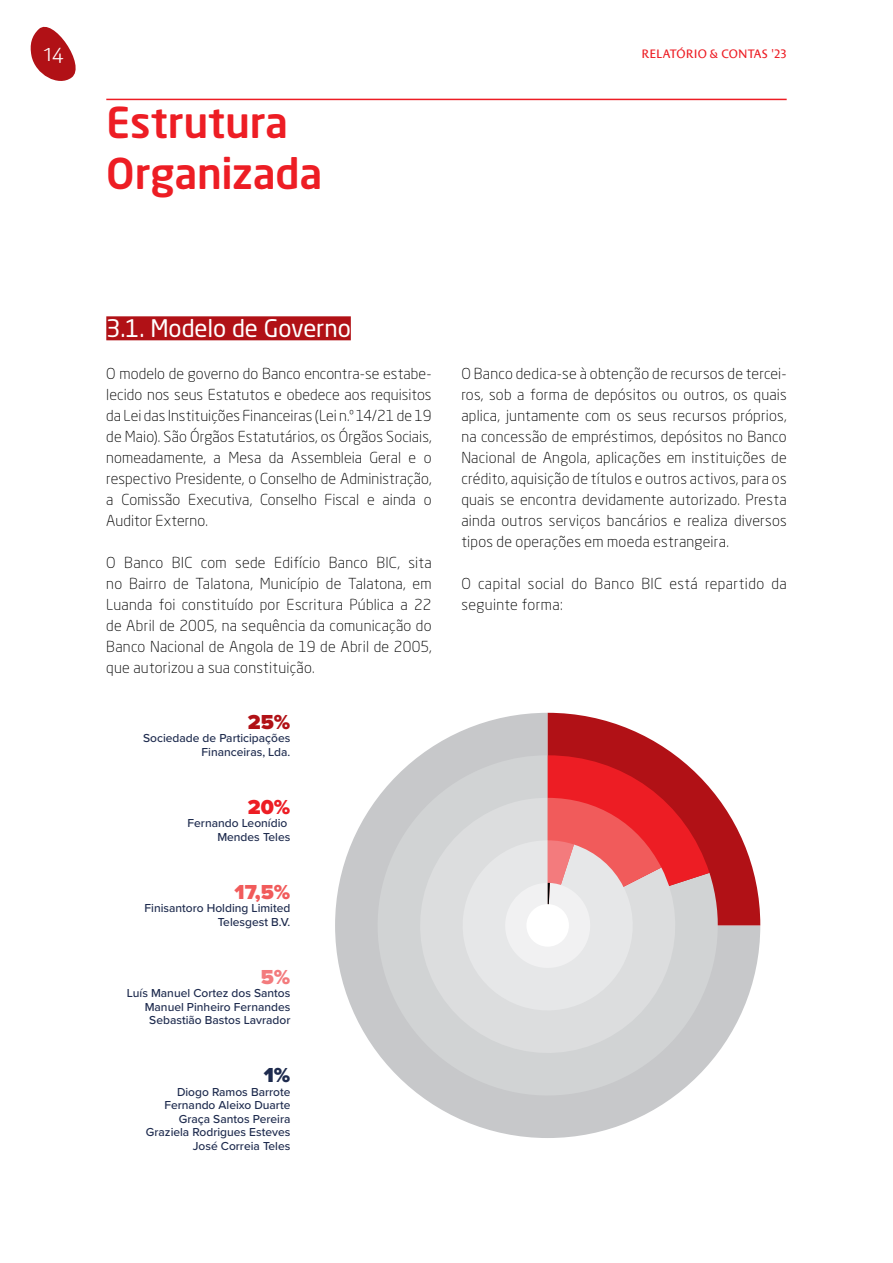
<style>
.page{position:relative;width:893px;height:1263px;background:#fff}
.page>*{position:absolute;margin:0;border:0;box-sizing:border-box;transform-origin:0 0}
.t1{font:500 42px/51px "Neo Sans W1 G";letter-spacing:-.005em;color:#ed1d24}
.t2{font:24px "Neo Sans W1 G";letter-spacing:-.005em;color:#fff}
.t3{font:900 21px "Proxima Nova";color:#f15b5b}
.t4{font:900 21px "Proxima Nova";color:#ed1d24}
.t5{font:900 21px "Proxima Nova";color:#b11116}
.t6{font:900 21px "Proxima Nova";color:#1e2b4e}
.t7{font:900 21px "Proxima Nova";color:#f37b7d}
.t8{font:300 21px "Costa Std";color:#fff}
.t9{font:300 15px/21px "Neo Sans W1 G";letter-spacing:.015em;color:#000;text-align:justify}
.t10{font:500 12px/13.5px "Proxima Nova";color:#1e2b4e;text-align:right}
.t11{font:12px "Costa Std";color:#ed1d24}
</style>
<div class="page">
<svg style="left:30px;top:26px;width:46px;height:55px"></svg>
<div style="left:106px;top:316px;width:245px;height:24px;background:#b11116"></div>
<hr style="left:106px;top:99px;width:681px;height:1px;background:#ed1d24">
<svg style="left:335px;top:735px;width:307px;height:403px"></svg>
<svg style="left:357px;top:755px;width:381px;height:361px;fill:#c7c8ca"></svg>
<svg style="left:402px;top:798px;width:291px;height:273px;background:#d2d4d5"></svg>
<svg style="left:452px;top:713px;width:308px;height:308px"></svg>
<div style="left:526px;top:904px;width:43px;height:43px;background:#fff;border-radius:50%"></div>
<h3 class="t8" style="left:43px;top:41px;width:22px">14</h3>
<p class="t11" style="left:641px;top:47px;width:147px">RELATÓRIO &amp; CONTAS '23</p>
<h1 class="t1" style="left:106px;top:96px;width:218px">Estrutura<br>Organizada</h1>
<h2 class="t2" style="left:106px;top:314px;width:246px">3.1. Modelo de Governo</h2>
<p class="t9" style="left:106px;top:363px;width:327px">O modelo de governo do Banco encontra-se estabe&shy;lecido nos seus Estatutos e obedece aos requisitos da Lei das Instituições Financeiras (Lei n.º 14/21 de 19 de Maio). São Órgãos Estatutários, os Órgãos Sociais, nomeadamente, a Mesa da Assembleia Geral e o respectivo Presidente, o Conselho de Administração, a Comissão Executiva, Conselho Fiscal e ainda o Auditor Externo.</p>
<p class="t9" style="left:106px;top:552px;width:327px">O Banco BIC com sede Edifício Banco BIC, sita no Bairro de Talatona, Município de Talatona, em Luanda foi constituído por Escritura Pública a 22 de Abril de 2005, na sequência da comunicação do Banco Nacional de Angola de 19 de Abril de 2005, que autorizou a sua constituição.</p>
<h3 class="t5" style="left:248px;top:706px;width:44px">25%</h3>
<p class="t10" style="left:143px;top:731px;width:149px">Sociedade de Participações<br>Financeiras, Lda.</p>
<h3 class="t4" style="left:248px;top:791px;width:44px">20%</h3>
<p class="t10" style="left:188px;top:816px;width:104px">Fernando Leonídio<br>Mendes Teles</p>
<h3 class="t3" style="left:235px;top:876px;width:57px">17,5%</h3>
<p class="t10" style="left:145px;top:901px;width:147px">Finisantoro Holding Limited<br>Telesgest B.V.</p>
<h3 class="t7" style="left:261px;top:961px;width:31px">5%</h3>
<p class="t10" style="left:127px;top:986px;width:165px">Luís Manuel Cortez dos Santos<br>Manuel Pinheiro Fernandes<br>Sebastião Bastos Lavrador</p>
<h3 class="t6" style="left:264px;top:1059px;width:28px">1%</h3>
<p class="t10" style="left:146px;top:1084px;width:146px">Diogo Ramos Barrote<br>Fernando Aleixo Duarte<br>Graça Santos Pereira<br>Graziela Rodrigues Esteves<br>José Correia Teles</p>
<p class="t9" style="left:461px;top:363px;width:327px">O Banco dedica-se à obtenção de recursos de tercei&shy;ros, sob a forma de depósitos ou outros, os quais aplica, juntamente com os seus recursos próprios, na concessão de empréstimos, depósitos no Banco Nacional de Angola, aplicações em instituições de crédito, aquisição de títulos e outros activos, para os quais se encontra devidamente autorizado. Presta ainda outros serviços bancários e realiza diversos tipos de operações em moeda estrangeira.</p>
<p class="t9" style="left:461px;top:573px;width:327px">O capital social do Banco BIC está repartido da seguinte forma:</p>
</div>
